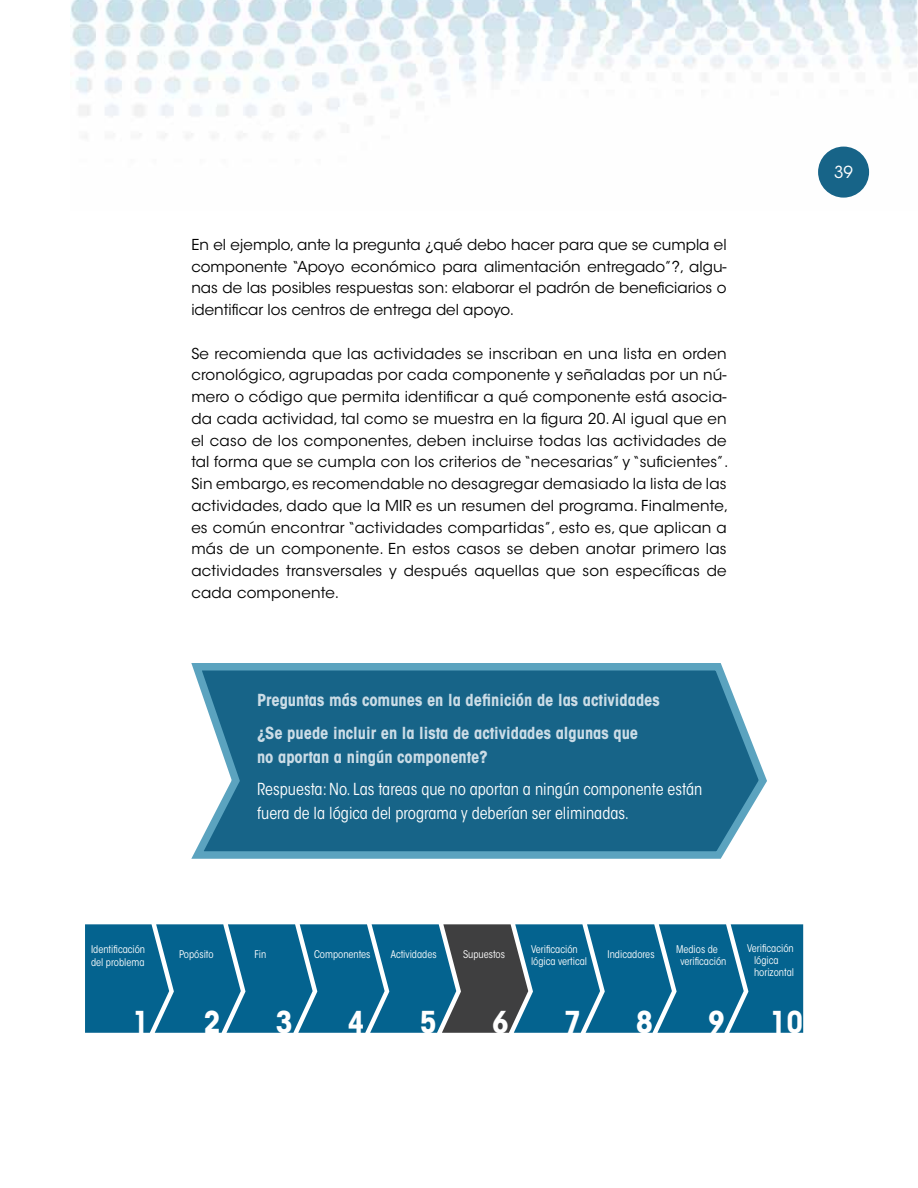
<style>
.page{position:relative;width:918px;height:1188px;background:#fff}
.page>*{position:absolute;margin:0;border:0;box-sizing:border-box;transform-origin:0 0}
.t1{font:700 condensed 30px "ITC Avant Garde Std";color:#fff}
.t2{font:700 condensed 16.5px/32.5px "ITC Avant Garde Std";color:#cbdce6}
.t3{font:condensed 16.5px/24px "ITC Avant Garde Std";color:#fff}
.t4{font:16.5px "ITC Avant Garde Std";color:#fff}
.t5{font:15px/21.8px "ITC Avant Garde Std";color:#000;text-align:justify}
.t6{font:condensed 10.5px/12.6px "ITC Avant Garde Std";color:#fff}
</style>
<div class="page">
<img style="left:70px;top:0;width:848px;height:195px">
<div style="left:818px;top:147px;width:51px;height:51px;background:#176488;border-radius:50%"></div>
<svg style="left:191px;top:663px;width:576px;height:196px;background:#2f7696"></svg>
<svg style="left:85px;top:924px;width:718px;height:109px;background:#19698e"></svg>
<p class="t5" style="left:191px;top:234px;width:537px">En el ejemplo, ante la pregunta ¿qué debo hacer para que se cumpla el componente “Apoyo económico para alimentación entregado”?, algu&shy;nas de las posibles respuestas son: elaborar el padrón de beneficiarios o identificar los centros de entrega del apoyo.</p>
<p class="t5" style="left:191px;top:342px;width:539px">Se recomienda que las actividades se inscriban en una lista en orden cronológico, agrupadas por cada componente y señaladas por un nú&shy;mero o código que permita identificar a qué componente está asocia&shy;da cada actividad, tal como se muestra en la figura 20. Al igual que en el caso de los componentes, deben incluirse todas las actividades de tal forma que se cumpla con los criterios de “necesarias” y “suficientes”.<br>Sin embargo, es recomendable no desagregar demasiado la lista de las actividades, dado que la MIR es un resumen del programa. Finalmente, es común encontrar “actividades compartidas”, esto es, que aplican a más de un componente. En estos casos se deben anotar primero las actividades transversales y después aquellas que son específicas de cada componente.</p>
<p class="t2" style="left:257px;top:684px;width:404px">Preguntas más comunes en la definición de las actividades ¿Se puede incluir en la lista de actividades algunas que</p>
<p class="t2" style="left:257px;top:740px;width:232px">no aportan a ningún componente?</p>
<p class="t3" style="left:257px;top:777px;width:447px">Respuesta: No. Las tareas que no aportan a ningún componente están fuera de la lógica del programa y deberían ser eliminadas.</p>
<p class="t4" style="left:834px;top:162px;width:21px">39</p>
<p class="t6" style="left:531px;top:943px;width:48px">Verificación</p>
<p class="t6" style="left:747px;top:942px;width:48px">Verificación</p>
<p class="t6" style="left:531px;top:955px;width:58px">lógica vertical</p>
<p class="t6" style="left:754px;top:954px;width:42px">lógica horizontal</p>
<p class="t6" style="left:91px;top:943px;width:56px">Identificación del problema</p>
<p class="t6" style="left:179px;top:948px;width:36px">Popósito</p>
<p class="t6" style="left:254px;top:948px;width:13px">Fin</p>
<p class="t6" style="left:314px;top:948px;width:58px">Componentes</p>
<p class="t6" style="left:391px;top:948px;width:47px">Actividades</p>
<p class="t6" style="left:463px;top:948px;width:43px">Supuestos</p>
<p class="t6" style="left:608px;top:948px;width:48px">Indicadores</p>
<p class="t6" style="left:681px;top:943px;width:47px;line-height:12px;text-indent:-5px">Medios de verificación</p>
<h1 class="t1" style="left:133px;top:1003px;width:18px">1</h1>
<h1 class="t1" style="left:204px;top:1003px;width:18px">2</h1>
<h1 class="t1" style="left:276px;top:1003px;width:18px">3</h1>
<h1 class="t1" style="left:348px;top:1003px;width:18px">4</h1>
<h1 class="t1" style="left:420px;top:1003px;width:18px">5</h1>
<h1 class="t1" style="left:492px;top:1003px;width:18px">6</h1>
<h1 class="t1" style="left:564px;top:1003px;width:18px">7</h1>
<h1 class="t1" style="left:636px;top:1003px;width:18px">8</h1>
<h1 class="t1" style="left:708px;top:1003px;width:18px">9</h1>
<h1 class="t1" style="left:770px;top:1003px;width:35px">10</h1>
</div>
